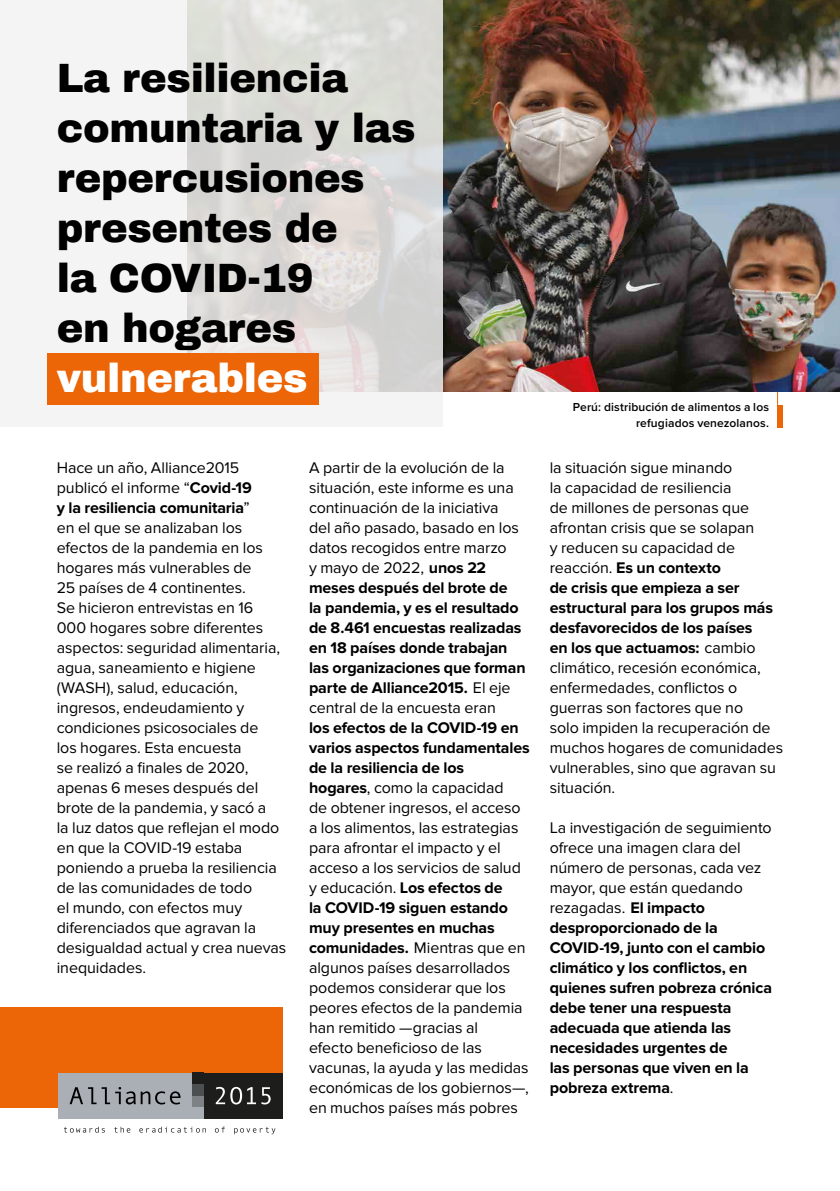
<style>
.page{position:relative;width:840px;height:1191px;background:#fff}
.page>*{position:absolute;margin:0;border:0;box-sizing:border-box;transform-origin:0 0}
.t1{font:900 40px/50px "Archivo";letter-spacing:-.01em;color:#000}
.t2{font:900 40px "Archivo";letter-spacing:-.01em;color:#fff}
.t3{font:16px/20px "Proxima Nova";letter-spacing:-.005em;color:#000}
.t4{font:700 16px/20px "Proxima Nova";letter-spacing:-.01em;color:#000}
.t5{font:600 12px/16px "Proxima Nova";letter-spacing:.01em;color:#000;text-align:right}
.s1{font-weight:700}
.s2{font-weight:400}
</style>
<div class="page">
<div style="left:777px;top:405px;width:5px;height:22px;background:#ec6608"></div>
<hr style="left:776px;top:392px;width:1px;height:35px;background:#ec6608">
<img style="left:442px;top:0;width:397px;height:392px">
<svg style="left:0;top:0;width:442px;height:427px"></svg>
<div style="left:48px;top:353px;width:271px;height:51px;background:#ec6608"></div>
<div style="left:0;top:1007px;width:282px;height:101px;background:#ec6608"></div>
<div style="left:198px;top:1072px;width:84px;height:46px;background:#1d1d1b"></div>
<div style="left:58px;top:1072px;width:140px;height:46px;background:#aaaeb5"></div>
<div style="left:192px;top:1072px;width:12px;height:12px;background:#1d1d1b"></div>
<div style="left:192px;top:1095px;width:12px;height:12px;background:#7e8285"></div>
<div style="left:192px;top:1107px;width:12px;height:11px;background:#aaaeb5"></div>
<div style="left:192px;top:1084px;width:12px;height:11px;background:#4d5050"></div>
<svg style="left:64px;top:1126px;width:41px;height:6px"></svg>
<svg style="left:114px;top:1126px;width:16px;height:6px"></svg>
<svg style="left:139px;top:1126px;width:67px;height:6px"></svg>
<svg style="left:215px;top:1126px;width:10px;height:6px"></svg>
<svg style="left:234px;top:1127px;width:41px;height:7px"></svg>
<svg style="left:70px;top:1087px;width:26px;height:17px"></svg>
<svg style="left:102px;top:1087px;width:78px;height:17px"></svg>
<svg style="left:215px;top:1087px;width:55px;height:17px"></svg>
<h1 class="t1" style="left:57px;top:53px;width:360px">La resiliencia comuntaria y las repercusiones presentes de<br>la COVID-19<br>en hogares</h1>
<h1 class="t2" style="left:57px;top:354px;width:252px">vulnerables</h1>
<p class="t5" style="left:572px;top:399px;width:197px">Perú: distribución de alimentos a los refugiados venezolanos.</p>
<p class="t3" style="left:309px;top:457px;width:218px">A partir de la evolución de la situación, este informe es una continuación de la iniciativa<br>del año pasado, basado en los datos recogidos entre marzo<br>y mayo de 2022, <span class="s1">unos 22 meses después del brote de<br>la pandemia, y es el resultado de 8.461 encuestas realizadas en 18 países donde trabajan las organizaciones que forman parte de Alliance2015.</span> El eje central de la encuesta eran</p>
<p class="t3" style="left:309px;top:717px;width:222px"><span class="s1">los efectos de la COVID-19 en varios aspectos fundamentales de la resiliencia de los<br>hogares</span>, como la capacidad<br>de obtener ingresos, el acceso a los alimentos, las estrategias para afrontar el impacto y el acceso a los servicios de salud y educación. <span class="s1">Los efectos de<br>la COVID-19 siguen estando muy presentes en muchas comunidades.</span> Mientras que en algunos países desarrollados podemos considerar que los peores efectos de la pandemia han remitido —gracias al<br>efecto beneficioso de las vacunas, la ayuda y las medidas económicas de los gobiernos—, en muchos países más pobres</p>
<p class="t3" style="left:57px;top:457px;width:231px">Hace un año, Alliance2015 publicó el informe “<span class="s1">Covid-19<br>y la resiliencia comunitaria</span>”<br>en el que se analizaban los efectos de la pandemia en los hogares más vulnerables de<br>25 países de 4 continentes.<br>Se hicieron entrevistas en 16<br>000 hogares sobre diferentes aspectos: seguridad alimentaria, agua, saneamiento e higiene (WASH), salud, educación, ingresos, endeudamiento y condiciones psicosociales de<br>los hogares. Esta encuesta<br>se realizó a finales de 2020, apenas 6 meses después del brote de la pandemia, y sacó a<br>la luz datos que reflejan el modo en que la COVID-19 estaba poniendo a prueba la resiliencia de las comunidades de todo<br>el mundo, con efectos muy diferenciados que agravan la desigualdad actual y crea nuevas inequidades.</p>
<p class="t3" style="left:549px;top:458px;width:235px">la situación sigue minando<br>la capacidad de resiliencia<br>de millones de personas que afrontan crisis que se solapan<br>y reducen su capacidad de reacción. <span class="s1">Es un contexto<br>de crisis que empieza a ser estructural para los grupos más desfavorecidos de los países<br>en los que actuamos:</span> cambio climático, recesión económica, enfermedades, conflictos o guerras son factores que no<br>solo impiden la recuperación de muchos hogares de comunidades vulnerables, sino que agravan su situación.</p>
<p class="t4" style="left:549px;top:818px;width:224px"><span class="s2">La investigación de seguimiento ofrece una imagen clara del número de personas, cada vez mayor, que están quedando rezagadas.</span> El impacto desproporcionado de la<br>COVID-19, junto con el cambio climático y los conflictos, en quienes sufren pobreza crónica debe tener una respuesta adecuada que atienda las necesidades urgentes de<br>las personas que viven en la pobreza extrema<span class="s2">.</span></p>
</div>
